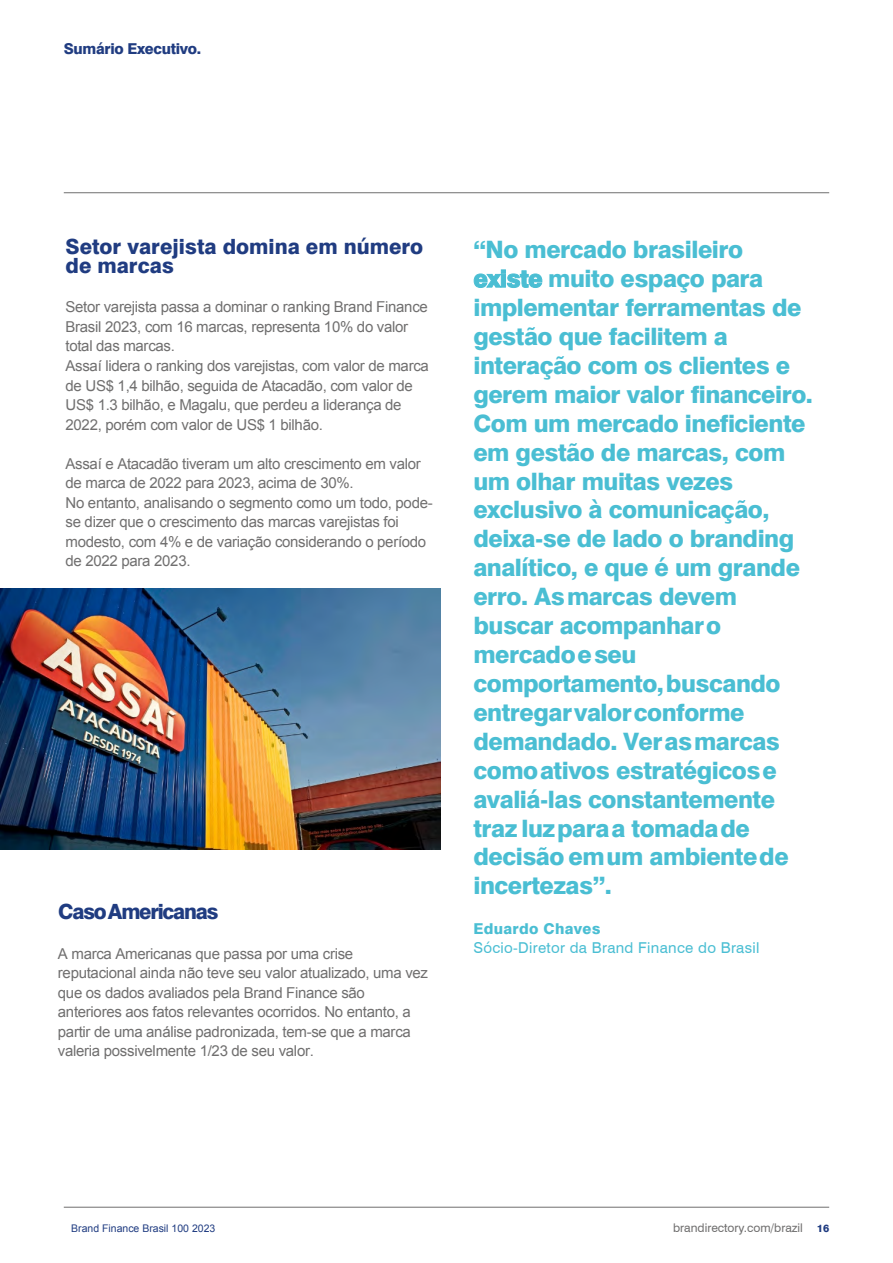
<style>
.page{position:relative;width:893px;height:1263px;background:#fff}
.page>*{position:absolute;margin:0;border:0;box-sizing:border-box;transform-origin:0 0}
.t1{font:800 24px/29px "Swiss 721 BT";letter-spacing:-.02em;color:#4abed3}
.t2{font:800 21px/19.5px "Swiss 721 BT";color:#203c81}
.t3{font:800 21px "Swiss 721 BT";letter-spacing:-.06em;color:#203c81}
.t4{font:15px/19.5px "Arial";letter-spacing:-.02em;color:#706f6f}
.t5{font:15px "Swiss 721 BT";letter-spacing:.02em;color:#4abed3}
.t6{font:800 15px "Swiss 721 BT";letter-spacing:-.02em;color:#203c81}
.t7{font:800 15px "Swiss 721 BT";letter-spacing:.02em;color:#4abed3}
.t8{font:12px "Swiss 721 BT";color:#706f6f}
.t9{font:10.5px "Arial";color:#203c81}
.s1{font-style:inherit}
.s2{font-weight:800;font-size:10.5px;color:#203c81}
</style>
<div class="page">
<hr style="left:64px;top:1207px;width:765px;height:1px;background:#706f6f">
<hr style="left:64px;top:192px;width:765px;height:1px;background:#706f6f">
<img style="left:0;top:588px;width:441px;height:261px">
<p class="t6" style="left:64px;top:39px;width:139px">Sumário Executivo.</p>
<h2 class="t2" style="left:66px;top:236px;width:359px">Setor varejista domina em número de marcas</h2>
<p class="t4" style="left:66px;top:298px;width:365px">Setor varejista passa a dominar o ranking Brand Finance Brasil 2023, com 16 marcas<span class="s1">,</span> representa 10% do valor total das marcas.<br>Assaí lidera o ranking dos varejistas, com valor de marca de US$ 1,4 bilhão, seguida de Atacadão, com valor de US$ 1.3 bilhão, e Magalu, que perdeu a liderança de 2022, porém com valor de US$ 1 bilhão.</p>
<p class="t4" style="left:66px;top:454px;width:369px">Assaí e Atacadão tiveram um alto crescimento em valor de marca de 2022 para 2023, acima de 30%.<br>No entanto, analisando o segmento como um todo, pode&shy;se dizer que o crescimento das marcas varejistas foi modesto, com 4% <span class="s1">e</span> de variação considerando o período de 2022 para 2023.</p>
<h2 class="t3" style="left:58px;top:899px;width:162px">CasoAmericanas</h2>
<p class="t4" style="left:58px;top:944px;width:372px">A marca Americanas que passa por uma crise reputacional ainda não teve seu valor atualizado, uma vez que os dados avaliados pela Brand Finance são anteriores aos fatos relevantes ocorridos. No entanto, a partir de uma análise padronizada, tem-se que a marca valeria possivelmente 1/23 de seu valor.</p>
<p class="t1" style="left:473px;top:235px;width:341px">“No mercado brasileiro existe muito espaço para implementar ferramentas de gestão que facilitem a interação com os clientes e gerem maior valor financeiro.<br>Com um mercado ineficiente em gestão de marcas, com um olhar muitas vezes exclusivo à comunicação, deixa-se de lado o branding analítico, e que é um grande erro. Asmarcas devem buscar acompanharo mercadoeseu comportamento, buscando entregar valorconforme demandado. Verasmarcas comoativos estratégicose avaliá-las constantemente traz luzparaa tomadade decisão emum ambientede incertezas”.</p>
<p class="t7" style="left:473px;top:920px;width:129px">Eduardo Chaves</p>
<p class="t5" style="left:473px;top:938px;width:288px">Sócio-Diretor da Brand Finance do Brasil</p>
<p class="t9" style="left:71px;top:1221px;width:146px">Brand Finance Brasil 100 2023</p>
<p class="t8" style="left:673px;top:1220px;width:158px">brandirectory.com/brazil <span class="s2">16</span></p>
</div>
